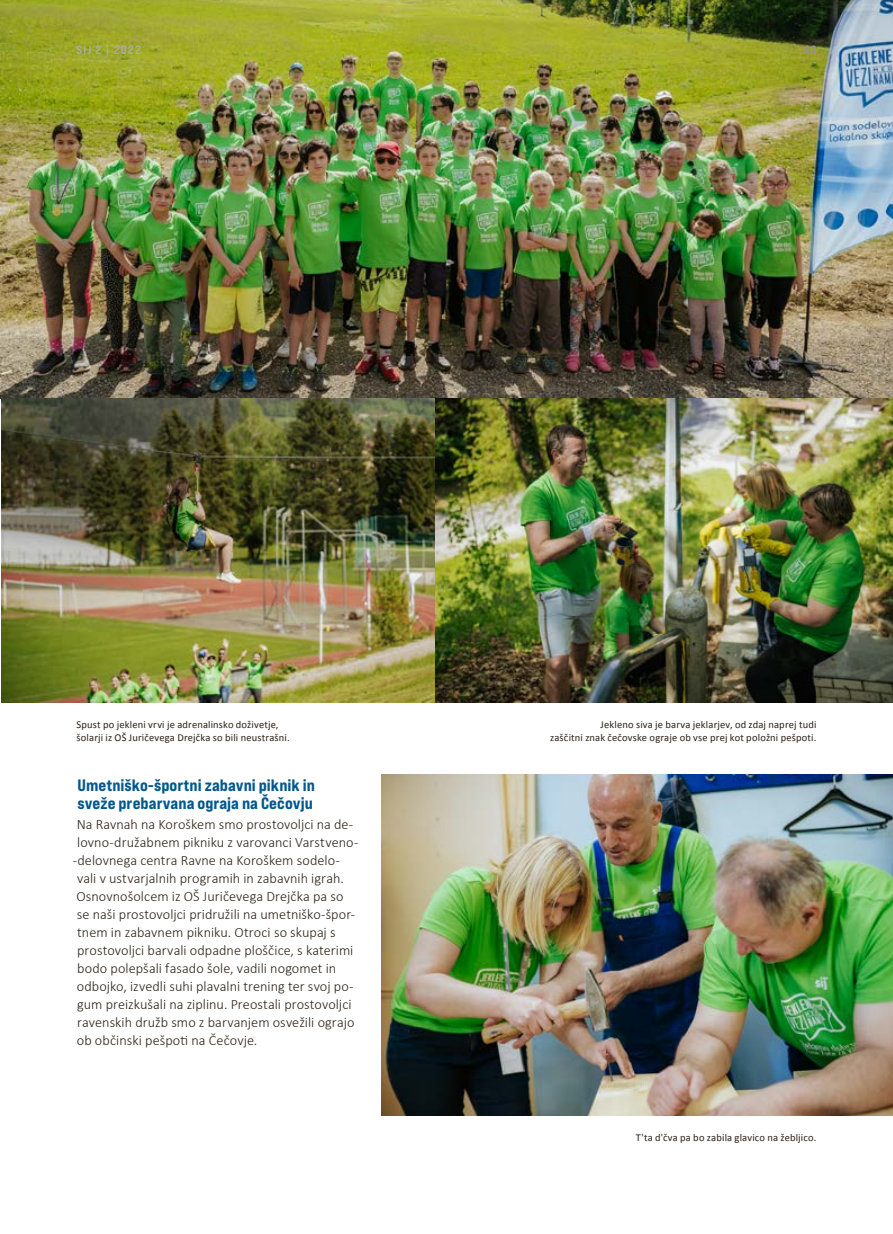
<style>
.page{position:relative;width:893px;height:1234px;background:#fff}
.page>*{position:absolute;margin:0;border:0;box-sizing:border-box;transform-origin:0 0}
.podnaslov1{font:16.5px/18px "Bebas Neue Pro Exp Eb";color:#00588d}
.NO_text{font:300 14.25px "Calibri";letter-spacing:.005em;color:#2e2014}
.t1{font:12px "Bebas Neue Pro Exp Bd";letter-spacing:.1em;color:#adacab}
.t2{font:12px "Bebas Neue Pro Exp Eb";color:#949290}
.slike_podpisi{font:10.5px/12.8px "Calibri";letter-spacing:.015em;color:#2e2014;text-align:right}
</style>
<div class="page">
<img style="left:0;top:0;width:893px;height:702px">
<img style="left:381px;top:774px;width:512px;height:340px">
<p class="t1" style="left:77px;top:42px;width:66px">SIJ 2 | 2022</p>
<p class="t2" style="left:803px;top:42px;width:14px">43</p>
<p class="slike_podpisi" style="left:77px;top:718px;width:215px;text-align:left">Spust po jekleni vrvi je adrenalinsko doživetje, šolarji iz OŠ Juričevega Drejčka so bili neustrašni.</p>
<p class="podnaslov1" style="left:77px;top:775px;width:239px">Umetniško-športni zabavni piknik in sveže prebarvana ograja na Čečovju</p>
<p class="NO_text" style="left:77px;top:814px;width:278px">Na Ravnah na Koroškem smo prostovoljci na de-</p>
<p class="NO_text" style="left:77px;top:832px;width:283px">lovno-družabnem pikniku z varovanci Varstveno-</p>
<p class="NO_text" style="left:73px;top:850px;width:269px">-delovnega centra Ravne na Koroškem sodelo-</p>
<p class="NO_text" style="left:77px;top:868px;width:268px">vali v ustvarjalnih programih in zabavnih igrah.</p>
<p class="NO_text" style="left:77px;top:886px;width:268px">Osnovnošolcem iz OŠ Juričevega Drejčka pa so</p>
<p class="NO_text" style="left:77px;top:904px;width:280px">se naši prostovoljci pridružili na umetniško-špor-</p>
<p class="NO_text" style="left:77px;top:922px;width:260px">tnem in zabavnem pikniku. Otroci so skupaj s</p>
<p class="NO_text" style="left:77px;top:940px;width:278px">prostovoljci barvali odpadne ploščice, s katerimi</p>
<p class="NO_text" style="left:77px;top:958px;width:261px">bodo polepšali fasado šole, vadili nogomet in</p>
<p class="NO_text" style="left:77px;top:976px;width:278px">odbojko, izvedli suhi plavalni trening ter svoj po-</p>
<p class="NO_text" style="left:77px;top:994px;width:276px">gum preizkušali na ziplinu. Preostali prostovoljci</p>
<p class="NO_text" style="left:77px;top:1012px;width:279px">ravenskih družb smo z barvanjem osvežili ograjo</p>
<p class="NO_text" style="left:77px;top:1030px;width:182px">ob občinski pešpoti na Čečovje.</p>
<p class="slike_podpisi" style="left:550px;top:718px;width:268px">Jekleno siva je barva jeklarjev, od zdaj naprej tudi<br>zaščitni znak čečovske ograje ob vse prej kot položni pešpoti.</p>
<p class="slike_podpisi" style="left:636px;top:1130px;width:182px">T'ta d'čva pa bo zabila glavico na žebljico.</p>
</div>
